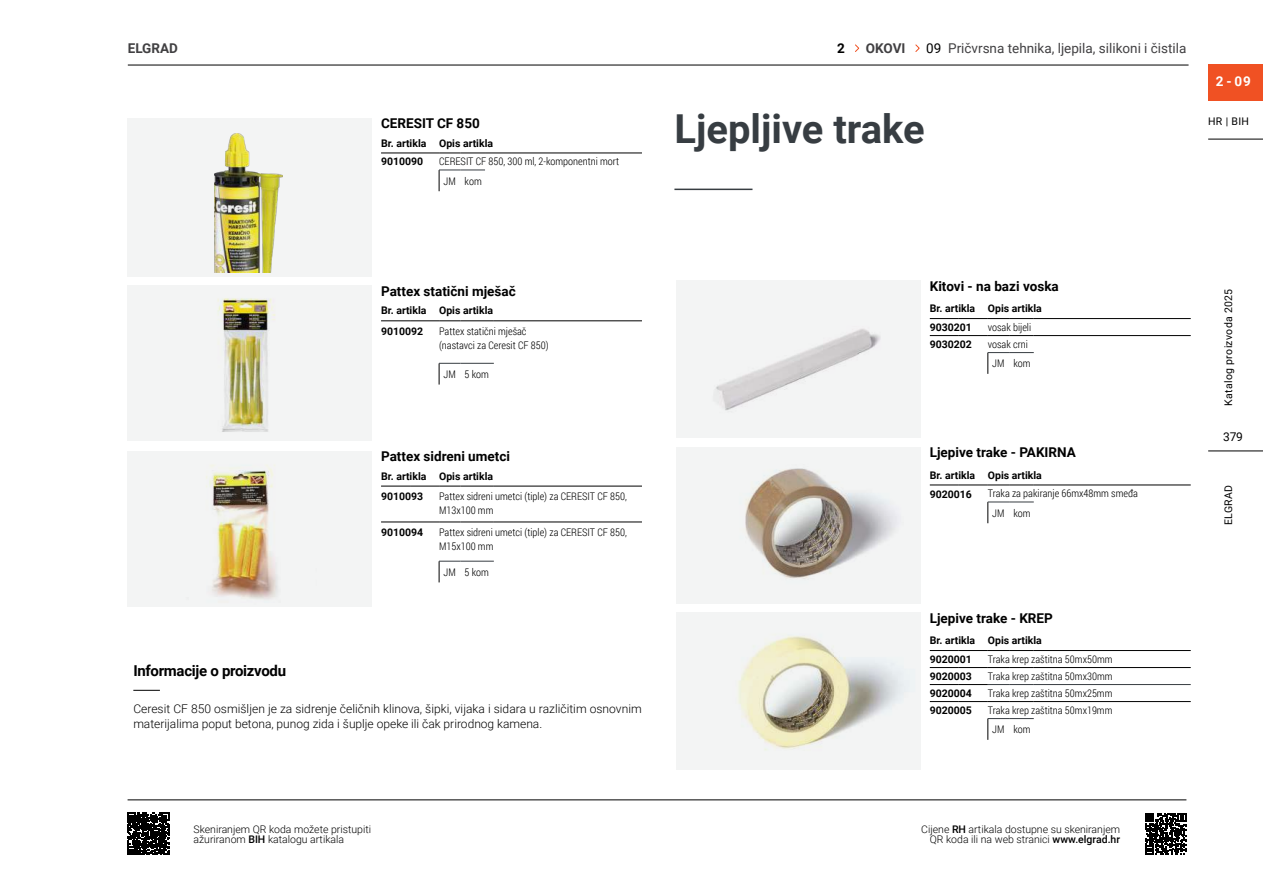
<style>
.page{position:relative;width:1263px;height:893px;background:#fff}
.page>*{position:absolute;margin:0;border:0;box-sizing:border-box;transform-origin:0 0}
.t1{font:700 39.9px "Roboto";color:#373d42}
.t2{font:700 15px "Roboto";letter-spacing:-.02em;color:#000}
.t3{font:700 13.5px "Roboto";color:#000}
.t4{font:13.5px "Roboto";color:#414042}
.t5{font:700 13.5px "Roboto";color:#414042}
.t6{font:700 13.5px "Roboto";color:#fff}
.t7{font:300 12px/15px "Roboto";color:#000}
.t8{font:12px "Roboto";color:#000}
.t9{font:300 10.5px/19.2px "Roboto Condensed";color:#000}
.t10{font:700 10.5px/18.9px "Roboto";color:#000}
.t11{font:300 10.5px/10.5px "Roboto";color:#000;text-align:right}
.t12{font:10.5px "Roboto";letter-spacing:.03em;color:#000}
.s1{color:#000}
.s2{font-weight:500}
</style>
<div class="page">
<svg style="left:855px;top:44px;width:5px;height:8px"></svg>
<svg style="left:915px;top:44px;width:5px;height:8px"></svg>
<hr style="left:128px;top:65px;width:1060px;height:1px;background:#000">
<hr style="left:1208px;top:139px;width:55px;height:1px;background:#000">
<hr style="left:1208px;top:451px;width:55px;height:1px;background:#000">
<div style="left:1208px;top:64px;width:55px;height:36px;background:#f05123"></div>
<hr style="left:128px;top:800px;width:1058px;height:1px;background:#000">
<svg style="left:1145px;top:813px;width:41px;height:41px"></svg>
<svg style="left:127px;top:813px;width:42px;height:42px;background:#242424"></svg>
<div style="left:128px;top:118px;width:244px;height:158px;background:#f3f4f4"></div>
<svg style="left:381px;top:153px;width:104px;height:1px"></svg>
<hr style="left:485px;top:153px;width:157px;height:1px;background:#000">
<svg style="left:439px;top:170px;width:46px;height:21px"></svg>
<img style="left:215px;top:134px;width:67px;height:139px">
<div style="left:128px;top:286px;width:244px;height:155px;background:#f3f4f4"></div>
<svg style="left:381px;top:321px;width:79px;height:1px"></svg>
<hr style="left:460px;top:321px;width:34px;height:1px;background:#000">
<hr style="left:494px;top:321px;width:148px;height:1px;background:#000">
<svg style="left:439px;top:363px;width:21px;height:22px"></svg>
<hr style="left:460px;top:363px;width:34px;height:1px;background:#373d42">
<img style="left:218px;top:298px;width:57px;height:134px">
<div style="left:128px;top:451px;width:244px;height:156px;background:#f3f4f4"></div>
<svg style="left:381px;top:486px;width:79px;height:1px"></svg>
<hr style="left:460px;top:486px;width:34px;height:1px;background:#000">
<hr style="left:494px;top:486px;width:148px;height:1px;background:#000">
<svg style="left:439px;top:561px;width:21px;height:21px"></svg>
<hr style="left:460px;top:561px;width:34px;height:1px;background:#373d42">
<svg style="left:381px;top:522px;width:79px;height:1px"></svg>
<hr style="left:460px;top:522px;width:34px;height:1px;background:#000">
<hr style="left:494px;top:522px;width:148px;height:1px;background:#000">
<img style="left:206px;top:465px;width:72px;height:134px">
<svg style="left:133px;top:690px;width:27px;height:1px"></svg>
<hr style="left:674px;top:189px;width:78px;height:1px;background:#373d42">
<div style="left:676px;top:280px;width:245px;height:158px;background:#f3f4f4"></div>
<svg style="left:930px;top:318px;width:104px;height:1px"></svg>
<hr style="left:1034px;top:318px;width:157px;height:1px;background:#000">
<svg style="left:930px;top:335px;width:104px;height:1px"></svg>
<hr style="left:1034px;top:335px;width:157px;height:1px;background:#000">
<svg style="left:987px;top:352px;width:47px;height:22px"></svg>
<img style="left:716px;top:329px;width:164px;height:82px">
<div style="left:676px;top:612px;width:245px;height:158px;background:#f3f4f4"></div>
<svg style="left:930px;top:650px;width:104px;height:1px"></svg>
<hr style="left:1034px;top:650px;width:157px;height:1px;background:#000">
<svg style="left:930px;top:667px;width:104px;height:1px"></svg>
<hr style="left:1034px;top:667px;width:157px;height:1px;background:#000">
<svg style="left:930px;top:701px;width:104px;height:1px"></svg>
<hr style="left:1034px;top:701px;width:157px;height:1px;background:#000">
<svg style="left:987px;top:718px;width:47px;height:22px"></svg>
<svg style="left:930px;top:684px;width:104px;height:1px"></svg>
<hr style="left:1034px;top:684px;width:157px;height:1px;background:#373d42">
<img style="left:738px;top:636px;width:166px;height:114px">
<div style="left:676px;top:447px;width:245px;height:157px;background:#f3f4f4"></div>
<svg style="left:930px;top:485px;width:104px;height:1px"></svg>
<hr style="left:1034px;top:485px;width:157px;height:1px;background:#000">
<svg style="left:987px;top:502px;width:47px;height:21px"></svg>
<img style="left:745px;top:468px;width:152px;height:111px">
<p class="t5" style="left:128px;top:38px;width:52px">ELGRAD</p>
<p class="t3" style="left:837px;top:38px;width:9px">2</p>
<p class="t5" style="left:866px;top:38px;width:41px">OKOVI</p>
<p class="t4" style="left:926px;top:38px;width:262px"><span class="s1">09</span> Pričvrsna tehnika, ljepila, silikoni i čistila</p>
<p class="t6" style="left:1216px;top:71px;width:37px">2 - 09</p>
<h1 class="t1" style="left:674px;top:101px;width:252px">Ljepljive trake</h1>
<p class="t3" style="left:381px;top:114px;width:100px">CERESIT CF 850</p>
<p class="t12" style="left:1208px;top:114px;width:42px">HR | BIH</p>
<p class="t10" style="left:381px;top:133px;width:114px">Br. artikla Opis artikla<br>9010090</p>
<p class="t9" style="left:443px;top:152px;width:177px;text-indent:-4px">CERESIT CF 850, 300 ml, 2-komponentni mort<br>JM kom</p>
<p class="t3" style="left:381px;top:282px;width:136px">Pattex statični mješač</p>
<p class="t10" style="left:381px;top:300px;width:114px;line-height:20.7px">Br. artikla Opis artikla<br>9010092</p>
<p class="t9" style="left:439px;top:324px;width:111px;line-height:13.5px">Pattex statični mješač (nastavci za Ceresit CF 850)</p>
<p class="t9" style="left:443px;top:364px;width:47px">JM 5 kom</p>
<p class="t3" style="left:381px;top:447px;width:130px">Pattex sidreni umetci</p>
<p class="t10" style="left:381px;top:465px;width:114px;line-height:20.7px">Br. artikla Opis artikla<br>9010093</p>
<p class="t9" style="left:439px;top:489px;width:189px;line-height:13.5px">Pattex sidreni umetci (tiple) za CERESIT CF 850,<br>M13x100 mm</p>
<p class="t10" style="left:381px;top:523px;width:44px">9010094</p>
<p class="t9" style="left:439px;top:525px;width:189px;line-height:13.5px">Pattex sidreni umetci (tiple) za CERESIT CF 850,<br>M15x100 mm</p>
<p class="t9" style="left:443px;top:562px;width:47px">JM 5 kom</p>
<h2 class="t2" style="left:133px;top:660px;width:154px">Informacije o proizvodu</h2>
<p class="t7" style="left:133px;top:700px;width:510px">Ceresit CF 850 osmišljen je za sidrenje čeličnih klinova, šipki, vijaka i sidara u različitim osnovnim materijalima poput betona, punog zida i šuplje opeke ili čak prirodnog kamena.</p>
<p class="t11" style="left:194px;top:823px;width:179px;text-align:left">Skeniranjem QR koda možete pristupiti ažuriranom <span class="s2">BIH</span> katalogu artikala</p>
<p class="t3" style="left:930px;top:276px;width:130px">Kitovi - na bazi voska</p>
<p class="t10" style="left:930px;top:299px;width:114px">Br. artikla Opis artikla<br>9030201</p>
<p class="t9" style="left:988px;top:317px;width:45px">vosak bijeli</p>
<p class="t10" style="left:930px;top:334px;width:44px">9030202</p>
<p class="t9" style="left:988px;top:334px;width:44px;text-align:center">vosak crni<br>JM kom</p>
<p class="t3" style="left:930px;top:443px;width:148px">Ljepive trake - PAKIRNA</p>
<p class="t10" style="left:930px;top:465px;width:114px">Br. artikla Opis artikla<br>9020016</p>
<p class="t9" style="left:992px;top:484px;width:147px;text-indent:-4px">Traka za pakiranje 66mx48mm smeđa<br>JM kom</p>
<p class="t3" style="left:930px;top:608px;width:125px">Ljepive trake - KREP</p>
<p class="t10" style="left:930px;top:630px;width:114px">Br. artikla Opis artikla<br>9020001</p>
<p class="t9" style="left:988px;top:649px;width:126px">Traka krep zaštitna 50mx50mm</p>
<p class="t10" style="left:930px;top:666px;width:44px">9020003</p>
<p class="t9" style="left:988px;top:666px;width:126px">Traka krep zaštitna 50mx30mm</p>
<p class="t10" style="left:930px;top:683px;width:44px">9020004</p>
<p class="t9" style="left:988px;top:683px;width:126px">Traka krep zaštitna 50mx25mm</p>
<p class="t10" style="left:930px;top:700px;width:44px">9020005</p>
<p class="t9" style="left:992px;top:700px;width:122px;text-indent:-4px">Traka krep zaštitna 50mx19mm<br>JM kom</p>
<p class="t11" style="left:921px;top:823px;width:200px">Cijene <span class="s2">RH</span> artikala dostupne su skeniranjem<br>QR koda ili na web stranici <span class="s2">www.elgrad.hr</span></p>
<p class="t12" style="left:1221px;top:406px;width:118px;rotate:-90deg">Katalog proizvoda 2025</p>
<p class="t8" style="left:1223px;top:428px;width:21px">379</p>
<p class="t12" style="left:1221px;top:525px;width:42px;rotate:-90deg">ELGRAD</p>
</div>
